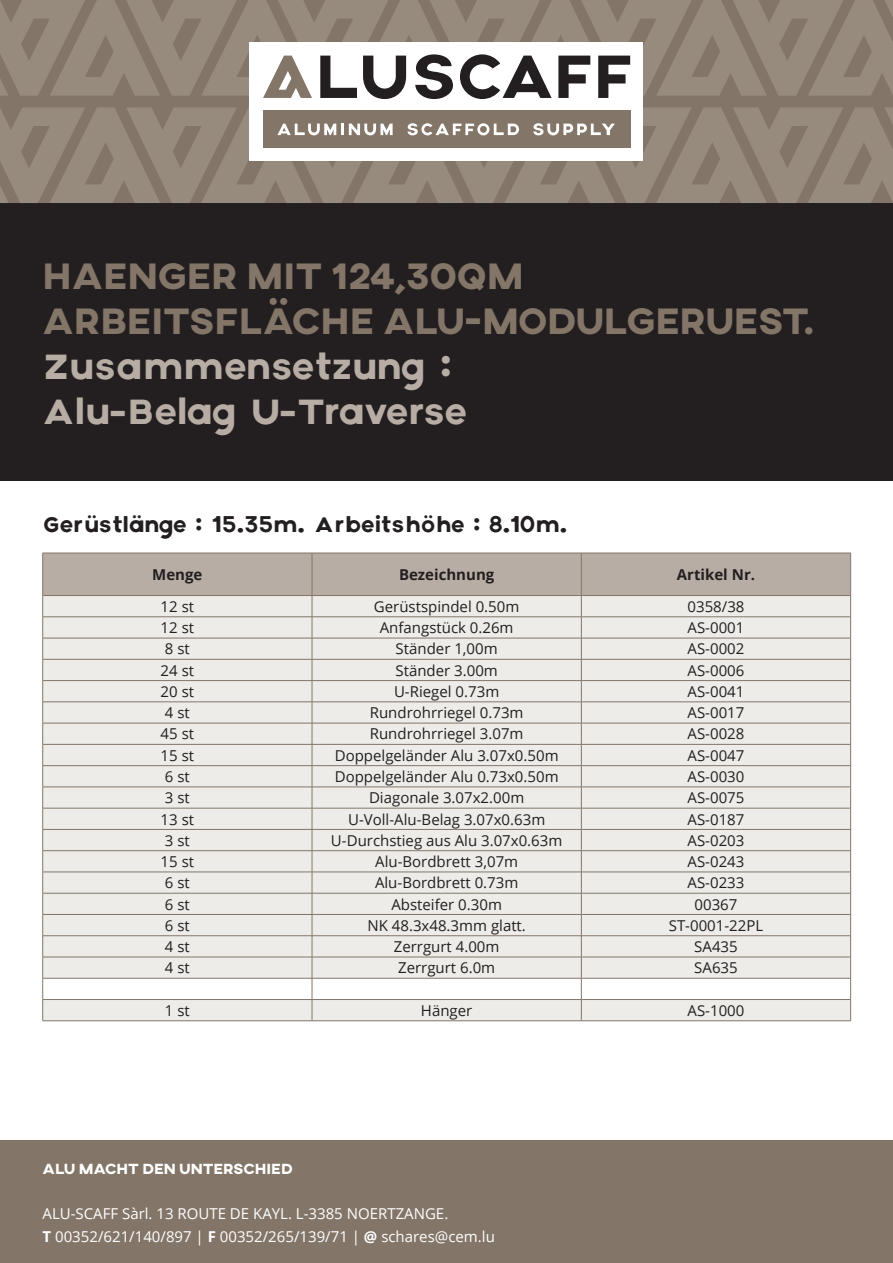
<style>
.page{position:relative;width:893px;height:1263px;background:#fff}
.page>*{position:absolute;margin:0;border:0;box-sizing:border-box;transform-origin:0 0}
.t1{font:800 37.5px/45px "AXIS";color:#837668}
.t2{font:37.5px "Axis";letter-spacing:-.035em;color:#b7ada5}
.t3{font:37.5px "Axis";color:#b7ada5}
.t4{font:22.5px "Axis";color:#231f20}
.t5{font:15px "Open Sans";color:#231f20}
.t6{font:15px "Open Sans";color:#fff}
.t7{font:700 15px "Open Sans";color:#231f20}
.t8{font:800 15px "AXIS";color:#fff}
.s1{font-weight:700}
</style>
<div class="page">
<div style="left:0;top:0;width:893px;height:203px;background:#837668"></div>
<div style="left:0;top:203px;width:893px;height:277px;background:#231f20"></div>
<div style="left:250px;top:43px;width:393px;height:118px;background:#fff"></div>
<svg style="left:0;top:107px;width:893px;height:96px"></svg>
<svg style="left:0;top:0;width:893px;height:99px"></svg>
<div style="left:0;top:1141px;width:893px;height:122px;background:#837668"></div>
<svg style="left:42px;top:553px;width:809px;height:467px"></svg>
<hr style="left:43px;top:1020px;width:269px;height:1px;background:#837668">
<hr style="left:312px;top:1020px;width:269px;height:1px;background:#837668">
<hr style="left:581px;top:1020px;width:270px;height:1px;background:#837668">
<p class="t1" style="left:43px;top:256px;width:773px">HAENGER MIT 124,30QM<br>ARBEITSFLÄCHE ALU-MODULGERUEST.</p>
<p class="t3" style="left:43px;top:344px;width:411px">Zusammensetzung :</p>
<p class="t2" style="left:43px;top:389px;width:425px">Alu-Belag U-Traverse</p>
<p class="t4" style="left:43px;top:511px;width:526px">Gerüstlänge : 15.35m. Arbeitshöhe : 8.10m.</p>
<p class="t7" style="left:152px;top:564px;width:52px">Menge</p>
<p class="t7" style="left:399px;top:564px;width:97px">Bezeichnung</p>
<p class="t7" style="left:677px;top:564px;width:80px">Artikel Nr.</p>
<p class="t5" style="left:161px;top:596px;width:35px">12 st</p>
<p class="t5" style="left:374px;top:596px;width:147px">Gerüstspindel 0.50m</p>
<p class="t5" style="left:687px;top:596px;width:58px">0358/38</p>
<p class="t5" style="left:161px;top:617px;width:35px">12 st</p>
<p class="t5" style="left:380px;top:617px;width:135px">Anfangstück 0.26m</p>
<p class="t5" style="left:688px;top:617px;width:58px">AS-0001</p>
<p class="t5" style="left:165px;top:639px;width:26px">8 st</p>
<p class="t5" style="left:396px;top:639px;width:104px">Ständer 1,00m</p>
<p class="t5" style="left:688px;top:639px;width:58px">AS-0002</p>
<p class="t5" style="left:161px;top:660px;width:35px">24 st</p>
<p class="t5" style="left:395px;top:660px;width:104px">Ständer 3.00m</p>
<p class="t5" style="left:688px;top:660px;width:58px">AS-0006</p>
<p class="t5" style="left:161px;top:681px;width:35px">20 st</p>
<p class="t5" style="left:394px;top:681px;width:107px">U-Riegel 0.73m</p>
<p class="t5" style="left:688px;top:681px;width:58px">AS-0041</p>
<p class="t5" style="left:165px;top:702px;width:26px">4 st</p>
<p class="t5" style="left:370px;top:702px;width:155px">Rundrohrriegel 0.73m</p>
<p class="t5" style="left:688px;top:702px;width:58px">AS-0017</p>
<p class="t5" style="left:161px;top:724px;width:35px">45 st</p>
<p class="t5" style="left:370px;top:724px;width:155px">Rundrohrriegel 3.07m</p>
<p class="t5" style="left:688px;top:724px;width:58px">AS-0028</p>
<p class="t5" style="left:161px;top:745px;width:35px">15 st</p>
<p class="t5" style="left:335px;top:745px;width:225px">Doppelgeländer Alu 3.07x0.50m</p>
<p class="t5" style="left:688px;top:745px;width:58px">AS-0047</p>
<p class="t5" style="left:165px;top:766px;width:26px">6 st</p>
<p class="t5" style="left:335px;top:766px;width:225px">Doppelgeländer Alu 0.73x0.50m</p>
<p class="t5" style="left:688px;top:766px;width:58px">AS-0030</p>
<p class="t5" style="left:165px;top:787px;width:26px">3 st</p>
<p class="t5" style="left:369px;top:787px;width:157px">Diagonale 3.07x2.00m</p>
<p class="t5" style="left:688px;top:787px;width:58px">AS-0075</p>
<p class="t5" style="left:161px;top:809px;width:35px">13 st</p>
<p class="t5" style="left:348px;top:809px;width:199px">U-Voll-Alu-Belag 3.07x0.63m</p>
<p class="t5" style="left:688px;top:809px;width:58px">AS-0187</p>
<p class="t5" style="left:165px;top:830px;width:26px">3 st</p>
<p class="t5" style="left:331px;top:830px;width:233px">U-Durchstieg aus Alu 3.07x0.63m</p>
<p class="t5" style="left:688px;top:830px;width:58px">AS-0203</p>
<p class="t5" style="left:161px;top:851px;width:35px">15 st</p>
<p class="t5" style="left:375px;top:851px;width:145px">Alu-Bordbrett 3,07m</p>
<p class="t5" style="left:688px;top:851px;width:58px">AS-0243</p>
<p class="t5" style="left:165px;top:872px;width:26px">6 st</p>
<p class="t5" style="left:375px;top:872px;width:145px">Alu-Bordbrett 0.73m</p>
<p class="t5" style="left:688px;top:872px;width:58px">AS-0233</p>
<p class="t5" style="left:165px;top:894px;width:26px">6 st</p>
<p class="t5" style="left:391px;top:894px;width:112px">Absteifer 0.30m</p>
<p class="t5" style="left:694px;top:894px;width:44px">00367</p>
<p class="t5" style="left:165px;top:915px;width:26px">6 st</p>
<p class="t5" style="left:367px;top:915px;width:160px">NK 48.3x48.3mm glatt.</p>
<p class="t5" style="left:669px;top:915px;width:96px">ST-0001-22PL</p>
<p class="t5" style="left:165px;top:936px;width:26px">4 st</p>
<p class="t5" style="left:394px;top:936px;width:107px">Zerrgurt 4.00m</p>
<p class="t5" style="left:694px;top:936px;width:45px">SA435</p>
<p class="t5" style="left:165px;top:958px;width:26px">4 st</p>
<p class="t5" style="left:398px;top:958px;width:99px">Zerrgurt 6.0m</p>
<p class="t5" style="left:694px;top:958px;width:45px">SA635</p>
<p class="t5" style="left:165px;top:1000px;width:26px">1 st</p>
<p class="t5" style="left:421px;top:1000px;width:53px">Hänger</p>
<p class="t5" style="left:688px;top:1000px;width:58px">AS-1000</p>
<p class="t8" style="left:43px;top:1159px;width:252px">ALU MACHT DEN UNTERSCHIED</p>
<p class="t6" style="left:43px;top:1203px;width:407px">ALU-SCAFF Sàrl. 13 ROUTE DE KAYL. L-3385 NOERTZANGE.</p>
<p class="t6" style="left:43px;top:1226px;width:454px"><span class="s1">T</span> 00352/621/140/897 | <span class="s1">F</span> 00352/265/139/71 | <span class="s1">@</span> schares@cem.lu</p>
</div>
